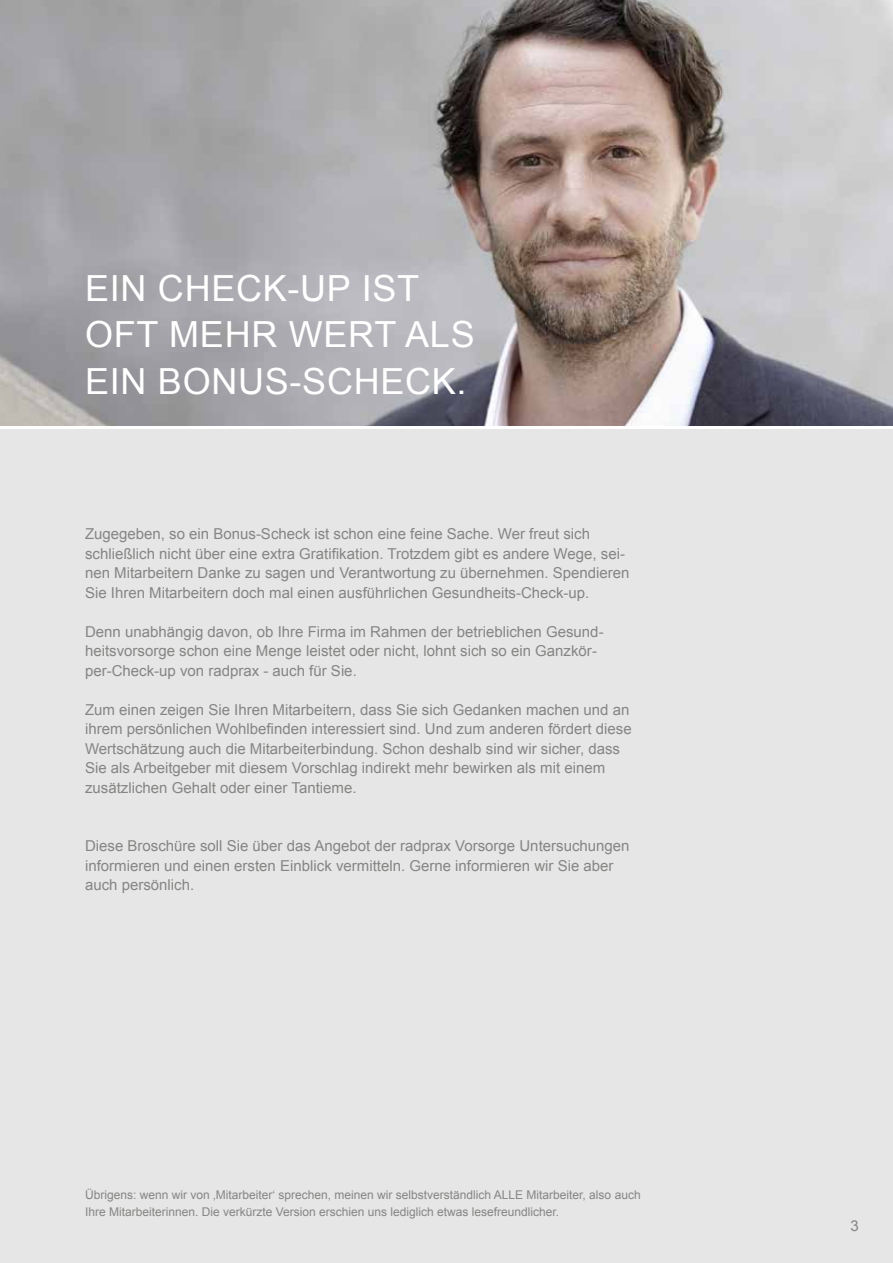
<style>
.page{position:relative;width:893px;height:1263px;background:#fff}
.page>*{position:absolute;margin:0;border:0;box-sizing:border-box;transform-origin:0 0}
.t1{font:36px/46.5px "Arial";letter-spacing:.02em;color:#fff}
.t2{font:15px/19.5px "Arial";color:#858584}
.t3{font:12px/16.5px "Arial";color:#858584}
</style>
<div class="page">
<div style="left:0;top:429px;width:893px;height:834px;background:#e6e6e6"></div>
<img style="left:0;top:0;width:893px;height:425px">
<h1 class="t1" style="left:85px;top:265px;width:391px">EIN CHECK-UP IST<br>OFT MEHR WERT ALS<br>EIN BONUS-SCHECK.</h1>
<p class="t2" style="left:85px;top:524px;width:546px">Zugegeben, so ein Bonus-Scheck ist schon eine feine Sache. Wer freut sich schließlich nicht über eine extra Gratifikation. Trotzdem gibt es andere Wege, sei&shy;nen Mitarbeitern Danke zu sagen und Verantwortung zu übernehmen. Spendieren Sie Ihren Mitarbeitern doch mal einen ausführlichen Gesundheits-Check-up.</p>
<p class="t2" style="left:85px;top:622px;width:520px">Denn unabhängig davon, ob Ihre Firma im Rahmen der betrieblichen Gesund&shy;heitsvorsorge schon eine Menge leistet oder nicht, lohnt sich so ein Ganzkör&shy;per-Check-up von radprax - auch für Sie.</p>
<p class="t2" style="left:85px;top:700px;width:548px">Zum einen zeigen Sie Ihren Mitarbeitern, dass Sie sich Gedanken machen und an ihrem persönlichen Wohlbefinden interessiert sind. Und zum anderen fördert diese Wertschätzung auch die Mitarbeiterbindung. Schon deshalb sind wir sicher, dass Sie als Arbeitgeber mit diesem Vorschlag indirekt mehr bewirken als mit einem zusätzlichen Gehalt oder einer Tantieme.</p>
<p class="t2" style="left:85px;top:836px;width:546px">Diese Broschüre soll Sie über das Angebot der radprax Vorsorge Untersuchungen informieren und einen ersten Einblick vermitteln. Gerne informieren wir Sie aber auch persönlich.</p>
<p class="t3" style="left:85px;top:1187px;width:557px">Übrigens: wenn wir von ‚Mitarbeiter‘ sprechen, meinen wir selbstverständlich ALLE Mitarbeiter, also auch<br>Ihre Mitarbeiterinnen. Die verkürzte Version erschien uns lediglich etwas lesefreundlicher.</p>
<p class="t2" style="left:850px;top:1216px;width:10px">3</p>
</div>
